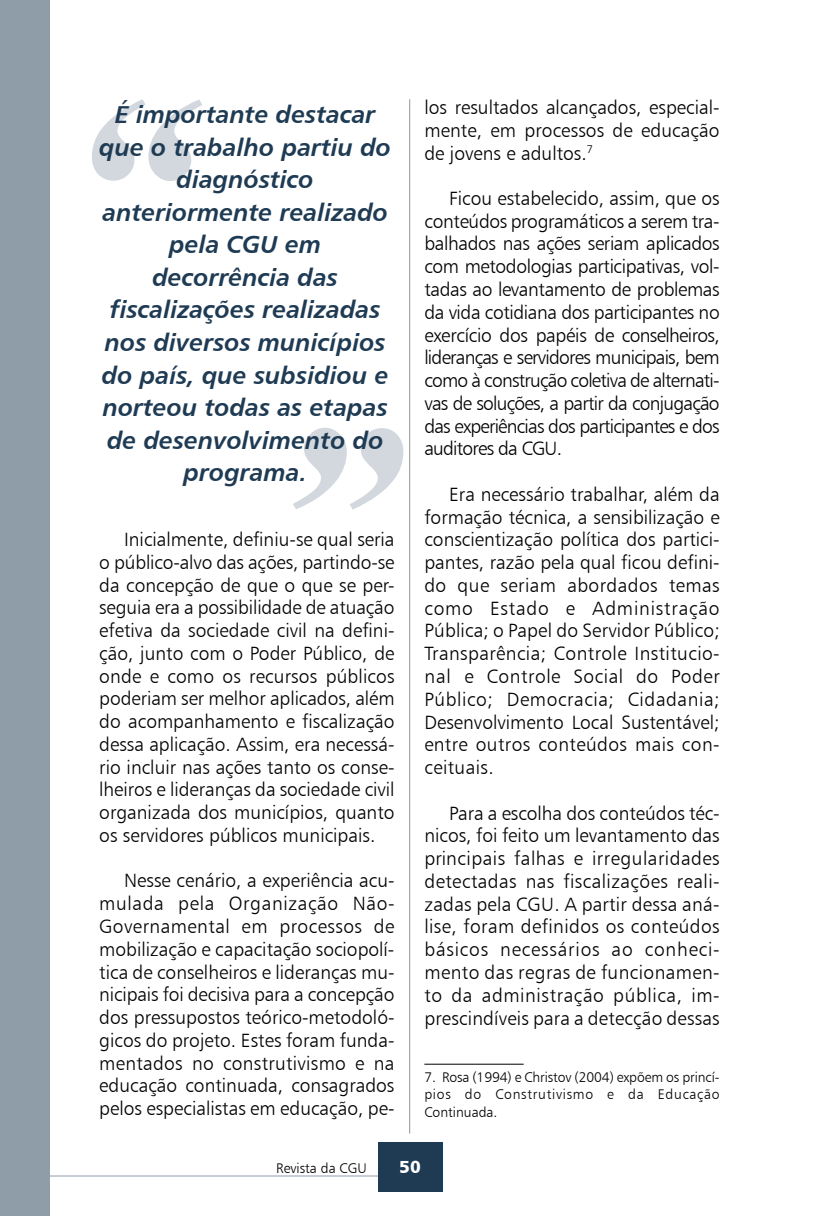
<style>
.page{position:relative;width:819px;height:1216px;background:#fff}
.page>*{position:absolute;margin:0;border:0;box-sizing:border-box;transform-origin:0 0}
.t1{font:24.5px/32.6px "Humanist 777 BT Bold Italic B";color:#1f3b54;text-align:center}
.t2{font:19.25px/22.8px "Humanist 777 BT Light B";color:#000;text-align:justify}
.t3{font:17.5px "Humanist 777 BT Black B";color:#fff}
.t4{font:14px/17.5px "Humanist 777 BT Light B";letter-spacing:.05em;color:#000;text-align:justify}
.t5{font:14px "Humanist 777 BT Light B";color:#000}
</style>
<div class="page">
<hr style="left:409px;top:99px;width:1px;height:1034px;background:#939598">
<hr style="left:1px;top:1175px;width:380px;height:1px;background:#8f9da9">
<div style="left:378px;top:1141px;width:64px;height:50px;background:#1f3b54"></div>
<div style="left:0;top:0;width:50px;height:1215px;background:#8f9da9"></div>
<hr style="left:424px;top:1063px;width:99px;height:1px;background:#000">
<svg style="left:293px;top:428px;width:110px;height:81px"></svg>
<svg style="left:92px;top:99px;width:110px;height:82px"></svg>
<p class="t1" style="left:99px;top:97px;width:293px">É importante destacar que o trabalho partiu do diagnóstico anteriormente realizado pela CGU em decorrência das fiscalizações realizadas nos diversos municípios do país, que subsidiou e norteou todas as etapas de desenvolvimento do programa.</p>
<p class="t2" style="left:99px;top:527px;width:297px;text-indent:25px">Inicialmente, definiu-se qual seria o público-alvo das ações, partindo-se da concepção de que o que se per&shy;seguia era a possibilidade de atuação efetiva da sociedade civil na defini&shy;ção, junto com o Poder Público, de onde e como os recursos públicos poderiam ser melhor aplicados, além do acompanhamento e fiscalização dessa aplicação. Assim, era necessá&shy;rio incluir nas ações tanto os conse&shy;lheiros e lideranças da sociedade civil organizada dos municípios, quanto os servidores públicos municipais.</p>
<p class="t2" style="left:99px;top:869px;width:297px;text-indent:25px">Nesse cenário, a experiência acu&shy;mulada pela Organização Não-Governamental em processos de mobilização e capacitação sociopolí&shy;tica de conselheiros e lideranças mu&shy;nicipais foi decisiva para a concepção dos pressupostos teórico-metodoló&shy;gicos do projeto. Estes foram funda&shy;mentados no construtivismo e na educação continuada, consagrados pelos especialistas em educação, pe-</p>
<p class="t2" style="left:424px;top:96px;width:297px">los resultados alcançados, especial&shy;mente, em processos de educação de jovens e adultos.<sup>7</sup></p>
<p class="t2" style="left:424px;top:186px;width:297px;text-indent:25px">Ficou estabelecido, assim, que os conteúdos programáticos a serem tra&shy;balhados nas ações seriam aplicados com metodologias participativas, vol&shy;tadas ao levantamento de problemas da vida cotidiana dos participantes no exercício dos papéis de conselheiros, lideranças e servidores municipais, bem como à construção coletiva de alternati&shy;vas de soluções, a partir da conjugação das experiências dos participantes e dos auditores da CGU.</p>
<p class="t2" style="left:424px;top:482px;width:297px;text-align:left;text-indent:25px">Era necessário trabalhar, além da formação técnica, a sensibilização e conscientização política dos partici&shy;pantes, razão pela qual ficou defini&shy;do que seriam abordados temas como Estado e Administração Pública; o Papel do Servidor Público; Transparência; Controle Institucio-- nal e Controle Social do Poder Público; Democracia; Cidadania; Desenvolvimento Local Sustentável; entre outros conteúdos mais con&shy;ceituais.</p>
<p class="t2" style="left:424px;top:801px;width:297px;text-indent:25px">Para a escolha dos conteúdos téc&shy;nicos, foi feito um levantamento das principais falhas e irregularidades detectadas nas fiscalizações reali&shy;zadas pela CGU. A partir dessa aná&shy;lise, foram definidos os conteúdos básicos necessários ao conheci&shy;mento das regras de funcionamen&shy;to da administração pública, im&shy;prescindíveis para a detecção dessas</p>
<p class="t4" style="left:424px;top:1067px;width:297px">7. Rosa (1994) e Christov (2004) expõem os princí&shy;pios do Construtivismo e da Educação Continuada.</p>
<p class="t5" style="left:276px;top:1159px;width:92px">Revista da CGU</p>
<p class="t3" style="left:399px;top:1155px;width:23px">50</p>
</div>
